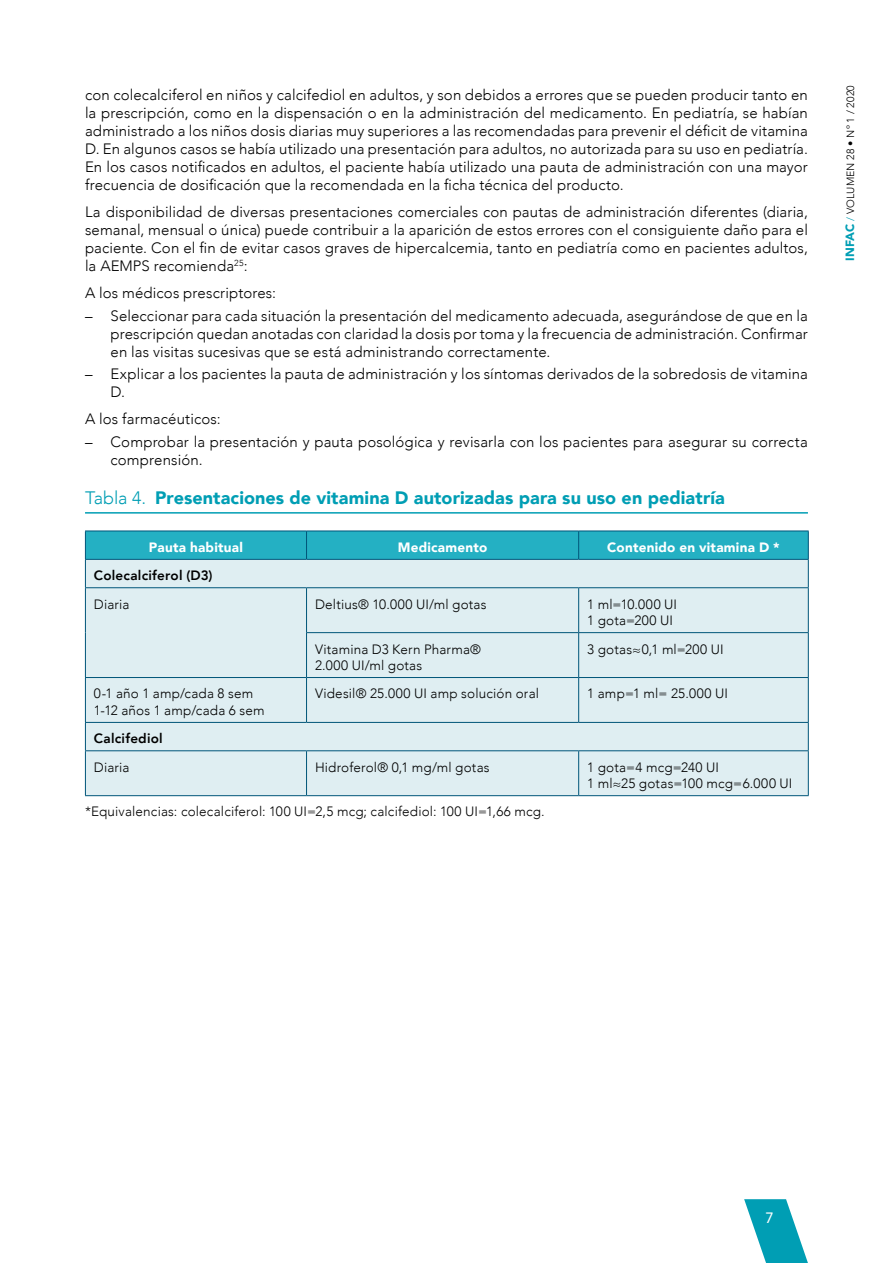
<style>
.page{position:relative;width:893px;height:1263px;background:#fff}
.page>*{position:absolute;margin:0;border:0;box-sizing:border-box;transform-origin:0 0}
.t1{font:900 18px "Avenir";letter-spacing:.005em;color:#009eb4}
.t2{font:300 15px/18px "Avenir";letter-spacing:.01em;color:#000;text-align:justify}
.t3{font:15px "Avenir";color:#fff}
.t4{font:300 13.5px/16.5px "Avenir";letter-spacing:.015em;color:#000}
.t5{font:900 13.5px "Avenir";letter-spacing:.015em;color:#fff}
.t6{font:800 13.5px "Avenir";letter-spacing:.015em;color:#000}
.t7{font:300 10.5px "Avenir";letter-spacing:.02em;color:#000}
.s1{font-weight:300}
.s2{font-weight:900;font-size:12px;color:#009eb4}
.s3{color:#009eb4}
</style>
<div class="page">
<hr style="left:85px;top:512px;width:723px;height:2px;background:#009eb4">
<div style="left:86px;top:588px;width:722px;height:207px;background:#dfeef2"></div>
<hr style="left:85px;top:587px;width:222px;height:1px;background:#005579">
<hr style="left:307px;top:587px;width:272px;height:1px;background:#005579">
<hr style="left:306px;top:588px;width:1px;height:44px;background:#005579">
<hr style="left:579px;top:587px;width:230px;height:1px;background:#005579">
<hr style="left:578px;top:588px;width:1px;height:44px;background:#005579">
<hr style="left:306px;top:632px;width:273px;height:1px;background:#005579">
<hr style="left:306px;top:633px;width:1px;height:44px;background:#005579">
<hr style="left:579px;top:632px;width:230px;height:1px;background:#005579">
<hr style="left:578px;top:633px;width:1px;height:44px;background:#005579">
<hr style="left:85px;top:677px;width:222px;height:1px;background:#005579">
<hr style="left:307px;top:677px;width:272px;height:1px;background:#005579">
<hr style="left:306px;top:678px;width:1px;height:44px;background:#005579">
<hr style="left:579px;top:677px;width:230px;height:1px;background:#005579">
<hr style="left:578px;top:678px;width:1px;height:44px;background:#005579">
<hr style="left:85px;top:722px;width:222px;height:1px;background:#005579">
<hr style="left:307px;top:722px;width:272px;height:1px;background:#005579">
<hr style="left:579px;top:722px;width:230px;height:1px;background:#005579">
<hr style="left:85px;top:750px;width:222px;height:1px;background:#005579">
<hr style="left:307px;top:750px;width:272px;height:1px;background:#005579">
<hr style="left:306px;top:751px;width:1px;height:44px;background:#005579">
<hr style="left:579px;top:750px;width:230px;height:1px;background:#005579">
<hr style="left:578px;top:751px;width:1px;height:44px;background:#005579">
<hr style="left:85px;top:588px;width:1px;height:45px;background:#005579">
<hr style="left:808px;top:588px;width:1px;height:44px;background:#005579">
<hr style="left:85px;top:633px;width:1px;height:44px;background:#005579">
<hr style="left:808px;top:633px;width:1px;height:44px;background:#005579">
<hr style="left:85px;top:678px;width:1px;height:44px;background:#005579">
<hr style="left:808px;top:678px;width:1px;height:44px;background:#005579">
<svg style="left:85px;top:723px;width:1px;height:27px"></svg>
<svg style="left:808px;top:723px;width:1px;height:27px"></svg>
<hr style="left:85px;top:751px;width:1px;height:44px;background:#005579">
<hr style="left:808px;top:751px;width:1px;height:44px;background:#005579">
<hr style="left:85px;top:795px;width:222px;height:1px;background:#005579">
<hr style="left:307px;top:795px;width:272px;height:1px;background:#005579">
<hr style="left:579px;top:795px;width:230px;height:1px;background:#005579">
<svg style="left:85px;top:531px;width:724px;height:56px;background:#7fccd8"></svg>
<hr style="left:85px;top:559px;width:222px;height:1px;background:#005579">
<hr style="left:307px;top:559px;width:272px;height:1px;background:#005579">
<hr style="left:579px;top:559px;width:230px;height:1px;background:#005579">
<svg style="left:744px;top:1199px;width:64px;height:64px"></svg>
<p class="t2" style="left:85px;top:86px;width:724px">con colecalciferol en niños y calcifediol en adultos, y son debidos a errores que se pueden producir tanto en la prescripción, como en la dispensación o en la administración del medicamento. En pediatría, se habían administrado a los niños dosis diarias muy superiores a las recomendadas para prevenir el déficit de vitamina D. En algunos casos se había utilizado una presentación para adultos, no autorizada para su uso en pediatría.<br>En los casos notificados en adultos, el paciente había utilizado una pauta de administración con una mayor frecuencia de dosificación que la recomendada en la ficha técnica del producto.</p>
<p class="t2" style="left:85px;top:203px;width:724px">La disponibilidad de diversas presentaciones comerciales con pautas de administración diferentes (diaria, semanal, mensual o única) puede contribuir a la aparición de estos errores con el consiguiente daño para el paciente. Con el fin de evitar casos graves de hipercalcemia, tanto en pediatría como en pacientes adultos, la AEMPS recomienda<sup>25</sup>:</p>
<p class="t2" style="left:85px;top:284px;width:193px">A los médicos prescriptores:</p>
<p class="t2" style="left:111px;top:306px;width:699px;text-indent:-26px">– Seleccionar para cada situación la presentación del medicamento adecuada, asegurándose de que en la prescripción quedan anotadas con claridad la dosis por toma y la frecuencia de administración. Confirmar en las visitas sucesivas que se está administrando correctamente.</p>
<p class="t2" style="left:111px;top:365px;width:699px;text-indent:-26px">– Explicar a los pacientes la pauta de administración y los síntomas derivados de la sobredosis de vitamina<br>D.</p>
<p class="t2" style="left:85px;top:410px;width:137px">A los farmacéuticos:</p>
<p class="t2" style="left:111px;top:432px;width:699px;text-indent:-26px">– Comprobar la presentación y pauta posológica y revisarla con los pacientes para asegurar su correcta comprensión.</p>
<p class="t1" style="left:85px;top:482px;width:641px"><span class="s1">Tabla 4.</span> Presentaciones de vitamina D autorizadas para su uso en pediatría</p>
<p class="t5" style="left:149px;top:536px;width:96px">Pauta habitual</p>
<p class="t5" style="left:398px;top:536px;width:91px">Medicamento</p>
<p class="t5" style="left:607px;top:536px;width:174px">Contenido en vitamina D *</p>
<p class="t6" style="left:94px;top:565px;width:120px">Colecalciferol (D3)</p>
<p class="t4" style="left:94px;top:596px;width:37px">Diaria</p>
<p class="t4" style="left:315px;top:596px;width:173px">Deltius® 10.000 UI/ml gotas</p>
<p class="t4" style="left:587px;top:596px;width:91px">1 ml=10.000 UI<br>1 gota=200 UI</p>
<p class="t4" style="left:315px;top:641px;width:168px">Vitamina D3 Kern Pharma®<br>2.000 UI/ml gotas</p>
<p class="t4" style="left:587px;top:641px;width:138px">3 gotas≈0,1 ml=200 UI</p>
<p class="t4" style="left:94px;top:685px;width:172px">0-1 año 1 amp/cada 8 sem<br>1-12 años 1 amp/cada 6 sem</p>
<p class="t4" style="left:315px;top:685px;width:225px">Videsil® 25.000 UI amp solución oral</p>
<p class="t4" style="left:587px;top:685px;width:142px">1 amp=1 ml= 25.000 UI</p>
<p class="t6" style="left:94px;top:728px;width:70px">Calcifediol</p>
<p class="t4" style="left:94px;top:759px;width:37px">Diaria</p>
<p class="t4" style="left:315px;top:759px;width:176px">Hidroferol® 0,1 mg/ml gotas</p>
<p class="t4" style="left:587px;top:759px;width:207px">1 gota=4 mcg=240 UI<br>1 ml≈25 gotas=100 mcg=6.000 UI</p>
<p class="t4" style="left:85px;top:803px;width:461px">*Equivalencias: colecalciferol: 100 UI=2,5 mcg; calcifediol: 100 UI=1,66 mcg.</p>
<p class="t7" style="left:844px;top:261px;width:177px;rotate:-90deg"><span class="s2">INFAC</span> <span class="s3">/</span> VOLUMEN 28 • Nº 1 / 2020</p>
<p class="t3" style="left:765px;top:1206px;width:10px">7</p>
</div>
